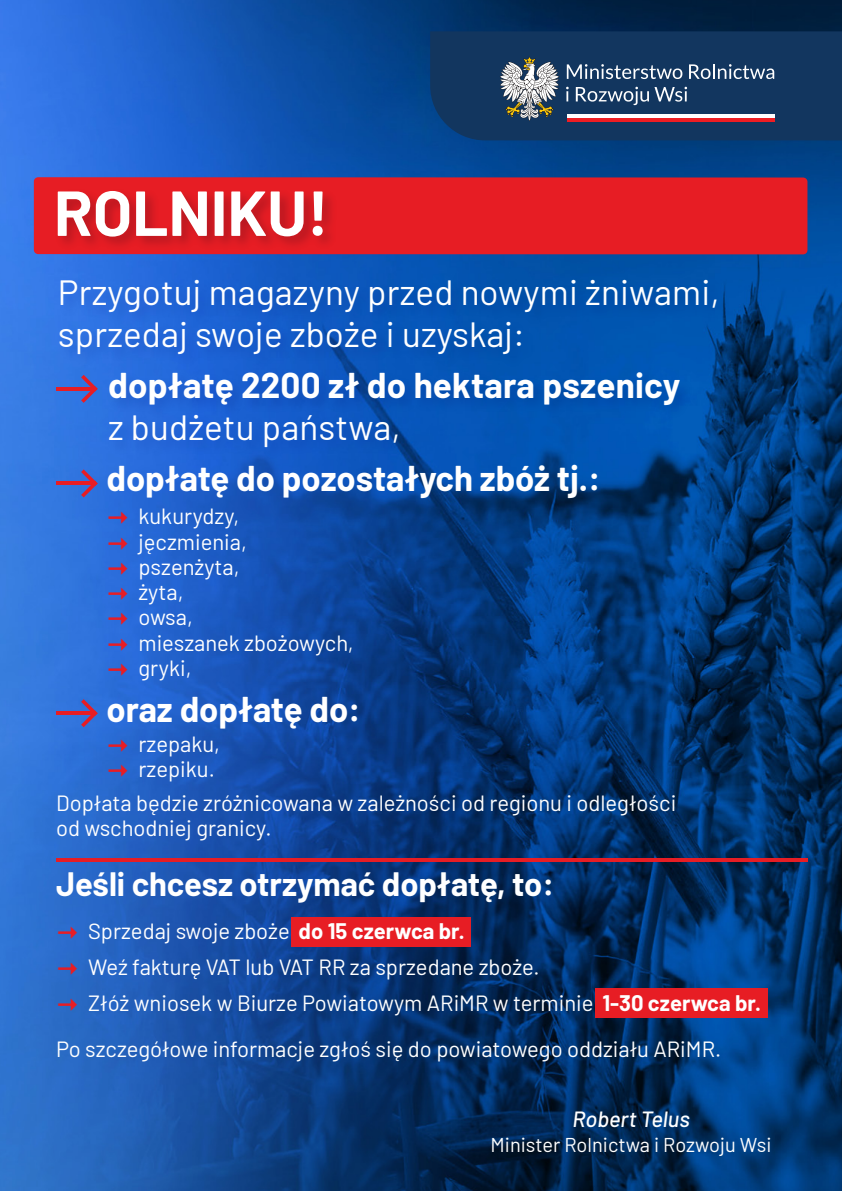
<style>
.page{position:relative;width:842px;height:1191px;background:#fff}
.page>*{position:absolute;margin:0;border:0;box-sizing:border-box;transform-origin:0 0}
.t1{font:700 63.5px "Barlow";color:#fff}
.t2{font:35px/42px "Barlow";letter-spacing:.005em;color:#fff}
.t3{font:700 35px "Barlow";color:#fff}
.t4{font:700 33px "Barlow";color:#fff}
.t5{font:22px/25.3px "Barlow";color:#fff}
.t6{font:italic 500 22px "Barlow";color:#fff}
.t7{font:20px "Barlow";color:#fff}
.s1{font-weight:700}
</style>
<div class="page">
<img style="left:0;top:0;width:842px;height:1191px">
<div style="left:34px;top:177px;width:773px;height:77px;background:#e71d24;border-radius:4px"></div>
<svg style="left:56px;top:857px;width:751px;height:4px;background:#b0243b"></svg>
<div style="left:430px;top:31px;width:412px;height:109px;background:#12365f"></div>
<hr style="left:567px;top:118px;width:207px;height:3px;background:#ee1d23">
<hr style="left:567px;top:114px;width:207px;height:4px;background:#fff">
<svg style="left:567px;top:64px;width:115px;height:15px;background:#536d8b"></svg>
<svg style="left:689px;top:64px;width:85px;height:15px"></svg>
<svg style="left:500px;top:57px;width:59px;height:64px"></svg>
<svg style="left:566px;top:87px;width:3px;height:14px"></svg>
<svg style="left:576px;top:87px;width:111px;height:18px;background:#4b6685"></svg>
<hr style="left:56px;top:481px;width:40px;height:4px;background:#e71d24">
<svg style="left:81px;top:469px;width:17px;height:28px"></svg>
<hr style="left:56px;top:387px;width:40px;height:4px;background:#e71d24">
<svg style="left:81px;top:379px;width:17px;height:24px"></svg>
<hr style="left:56px;top:711px;width:40px;height:4px;background:#e71d24">
<svg style="left:81px;top:699px;width:17px;height:28px"></svg>
<img style="left:47px;top:175px;width:300px;height:94px">
<img style="left:51px;top:269px;width:775px;height:110px">
<img style="left:101px;top:361px;width:704px;height:111px">
<div style="left:291px;top:917px;width:179px;height:30px;background:#e71d24"></div>
<div style="left:595px;top:987px;width:172px;height:30px;background:#e71d24"></div>
<svg style="left:109px;top:511px;width:19px;height:13px"></svg>
<svg style="left:109px;top:537px;width:19px;height:12px"></svg>
<svg style="left:109px;top:562px;width:19px;height:13px"></svg>
<svg style="left:109px;top:587px;width:19px;height:13px"></svg>
<svg style="left:109px;top:612px;width:19px;height:13px"></svg>
<svg style="left:109px;top:638px;width:19px;height:12px"></svg>
<svg style="left:109px;top:663px;width:19px;height:13px"></svg>
<svg style="left:109px;top:739px;width:19px;height:12px"></svg>
<svg style="left:109px;top:764px;width:19px;height:13px"></svg>
<svg style="left:58px;top:925px;width:19px;height:13px"></svg>
<svg style="left:58px;top:961px;width:19px;height:13px"></svg>
<svg style="left:58px;top:997px;width:19px;height:13px"></svg>
<h1 class="t1" style="left:54px;top:166px;width:277px">ROLNIKU!</h1>
<h2 class="t2" style="left:58px;top:269px;width:663px">Przygotuj magazyny przed nowymi żniwami, sprzedaj swoje zboże i uzyskaj:</h2>
<h2 class="t3" style="left:108px;top:359px;width:574px">dopłatę 2200 zł do hektara pszenicy</h2>
<h2 class="t2" style="left:108px;top:404px;width:294px">z budżetu państwa,</h2>
<h2 class="t3" style="left:107px;top:453px;width:496px">dopłatę do pozostałych zbóż tj.:</h2>
<p class="t5" style="left:138px;top:502px;width:217px">kukurydzy,<br>jęczmienia, pszenżyta,<br>żyta,<br>owsa,<br>mieszanek zbożowych, gryki,</p>
<h2 class="t3" style="left:107px;top:683px;width:256px">oraz dopłatę do:</h2>
<p class="t5" style="left:138px;top:729px;width:83px">rzepaku, rzepiku.</p>
<p class="t5" style="left:56px;top:788px;width:622px">Dopłata będzie zróżnicowana w zależności od regionu i odległości od wschodniej granicy.</p>
<h3 class="t4" style="left:56px;top:860px;width:500px">Jeśli chcesz otrzymać dopłatę, to:</h3>
<p class="t5" style="left:88px;top:911px;width:674px;line-height:36px">Sprzedaj swoje zboże <span class="s1">do 15 czerwca br.<br></span>Weź fakturę VAT lub VAT RR za sprzedane zboże.<br>Złóż wniosek w Biurze Powiatowym ARiMR w terminie <span class="s1">1-30 czerwca br.</span></p>
<p class="t5" style="left:56px;top:1035px;width:667px">Po szczegółowe informacje zgłoś się do powiatowego oddziału ARiMR.</p>
<p class="t6" style="left:573px;top:1103px;width:119px">Robert Telus</p>
<p class="t7" style="left:491px;top:1130px;width:283px">Minister Rolnictwa i Rozwoju Wsi</p>
</div>
